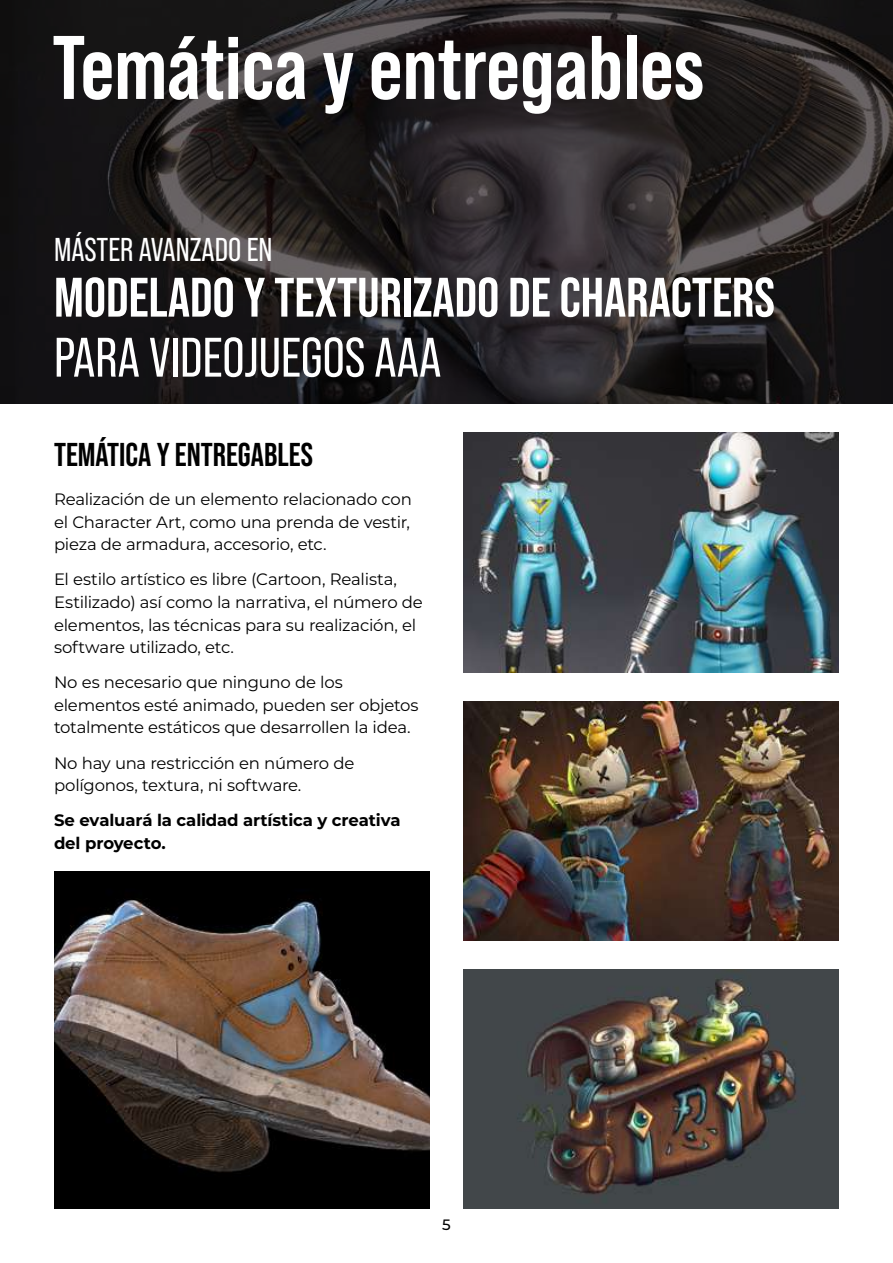
<style>
.page{position:relative;width:893px;height:1263px;background:#fff}
.page>*{position:absolute;margin:0;border:0;box-sizing:border-box;transform-origin:0 0}
.t1{font:700 90px "Bebas Neue Pro";color:#fff}
.t2{font:700 55.5px "Bebas Neue Pro";color:#fff}
.t3{font:55.5px "Bebas Neue Pro";color:#fff}
.t4{font:700 33px "Bebas Neue Pro";color:#000}
.t5{font:33px "Bebas Neue Pro";color:#fff}
.t6{font:16.5px/22.5px "Montserrat";letter-spacing:-.015em;color:#000}
.t7{font:700 16.5px/22.5px "Montserrat";letter-spacing:-.01em;color:#000}
.t8{font:500 15px "Montserrat";color:#000}
</style>
<div class="page">
<img style="left:463px;top:433px;width:376px;height:239px">
<img style="left:463px;top:701px;width:376px;height:239px">
<img style="left:463px;top:969px;width:376px;height:240px">
<img style="left:54px;top:872px;width:375px;height:337px">
<svg style="left:0;top:0;width:893px;height:404px;fill:#1a1717"></svg>
<h1 class="t1" style="left:52px;top:16px;width:653px">Temática y entregables</h1>
<h3 class="t5" style="left:54px;top:231px;width:220px">MÁSTER AVANZADO EN</h3>
<h2 class="t2" style="left:54px;top:266px;width:722px">MODELADO Y TEXTURIZADO DE CHARACTERS</h2>
<h2 class="t3" style="left:54px;top:326px;width:389px">PARA VIDEOJUEGOS AAA</h2>
<h3 class="t4" style="left:54px;top:435px;width:260px">TEMÁTICA Y ENTREGABLES</h3>
<p class="t6" style="left:54px;top:487px;width:359px">Realización de un elemento relacionado con el Character Art, como una prenda de vestir, pieza de armadura, accesorio, etc.</p>
<p class="t6" style="left:54px;top:568px;width:370px">El estilo artístico es libre (Cartoon, Realista, Estilizado) así como la narrativa, el número de elementos, las técnicas para su realización, el software utilizado, etc.</p>
<p class="t6" style="left:54px;top:671px;width:366px">No es necesario que ninguno de los elementos esté animado, pueden ser objetos totalmente estáticos que desarrollen la idea.</p>
<p class="t6" style="left:54px;top:751px;width:302px">No hay una restricción en número de polígonos, textura, ni software.</p>
<p class="t7" style="left:54px;top:808px;width:348px">Se evaluará la calidad artística y creativa del proyecto.</p>
<p class="t8" style="left:442px;top:1214px;width:10px">5</p>
</div>
